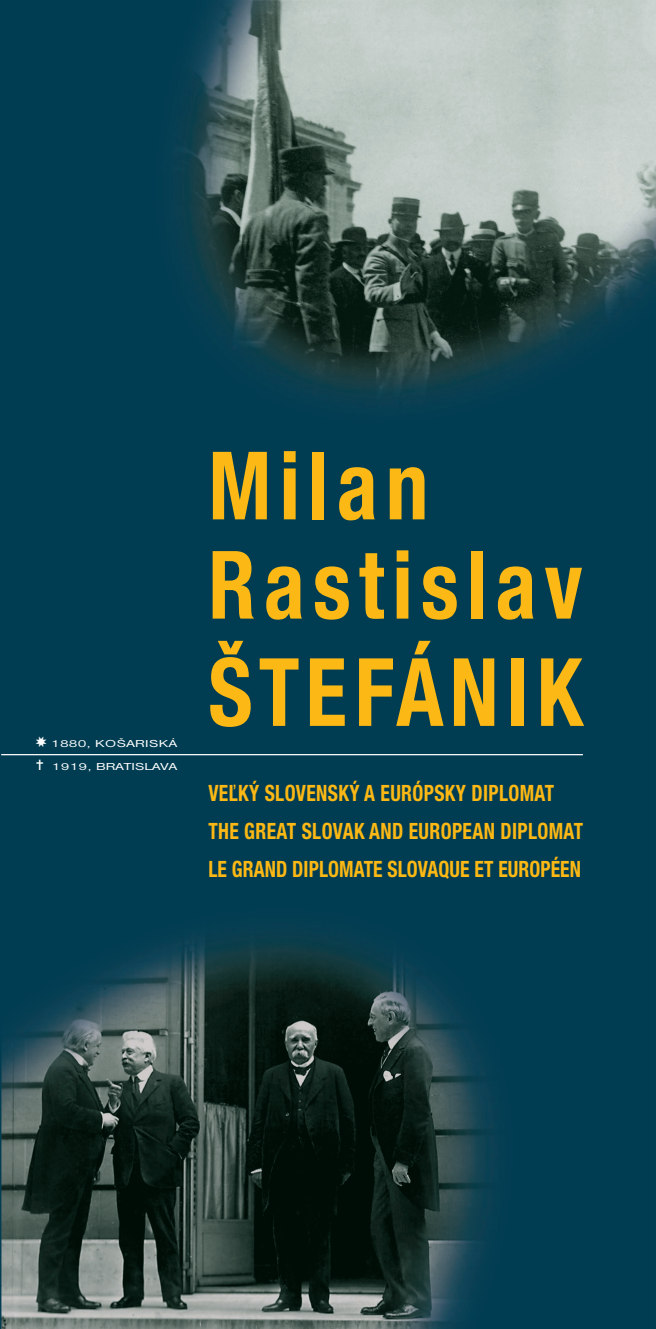
<style>
.page{position:relative;width:656px;height:1329px;background:#fff}
.page>*{position:absolute;margin:0;border:0;box-sizing:border-box;transform-origin:0 0}
.t1{font:700 condensed 94.5px/99.2px "Helvetica Neue";letter-spacing:.095em;color:#fcb814;scale:.9 1}
.t2{font:700 condensed 94.5px "Helvetica Neue";letter-spacing:.07em;color:#fcb814;scale:.9 1}
.t3{font:700 condensed 22.5px/37.8px "Helvetica Neue";letter-spacing:.02em;color:#fcb814;scale:.87 1}
.t4{font:700 condensed 15px "Helvetica Neue";color:#fcb814;scale:.87 1}
.t5{font:10.5px "Nimbus Sans DCE";letter-spacing:.01em;color:#fff;scale:1.43 1}
.t6{font:10.5px "Nimbus Sans DCE";letter-spacing:.035em;color:#fff;scale:1.43 1}
</style>
<div class="page">
<img style="left:0;top:0;width:656px;height:1329px">
<hr style="left:1px;top:754px;width:581px;height:1px;background:#fff">
<p class="t6" style="left:35px;top:737px;width:100px">✸ 1880, KOŠARISKÁ</p>
<p class="t5" style="left:36px;top:760px;width:100px">✝ 1919, BRATISLAVA</p>
<h1 class="t1" style="left:208px;top:435px;width:417px">Milan<br>Rastislav</h1>
<h1 class="t2" style="left:208px;top:635px;width:417px">ŠTEFÁNIK</h1>
<p class="t3" style="left:208px;top:774px;width:432px">VELKÝ SLOVENSKÝ A EURÓPSKY DIPLOMAT<br>THE GREAT SLOVAK AND EUROPEAN DIPLOMAT<br>LE GRAND DIPLOMATE SLOVAQUE ET EUROPÉEN</p>
<p class="t4" style="left:233px;top:773px;width:5px">,</p>
</div>
